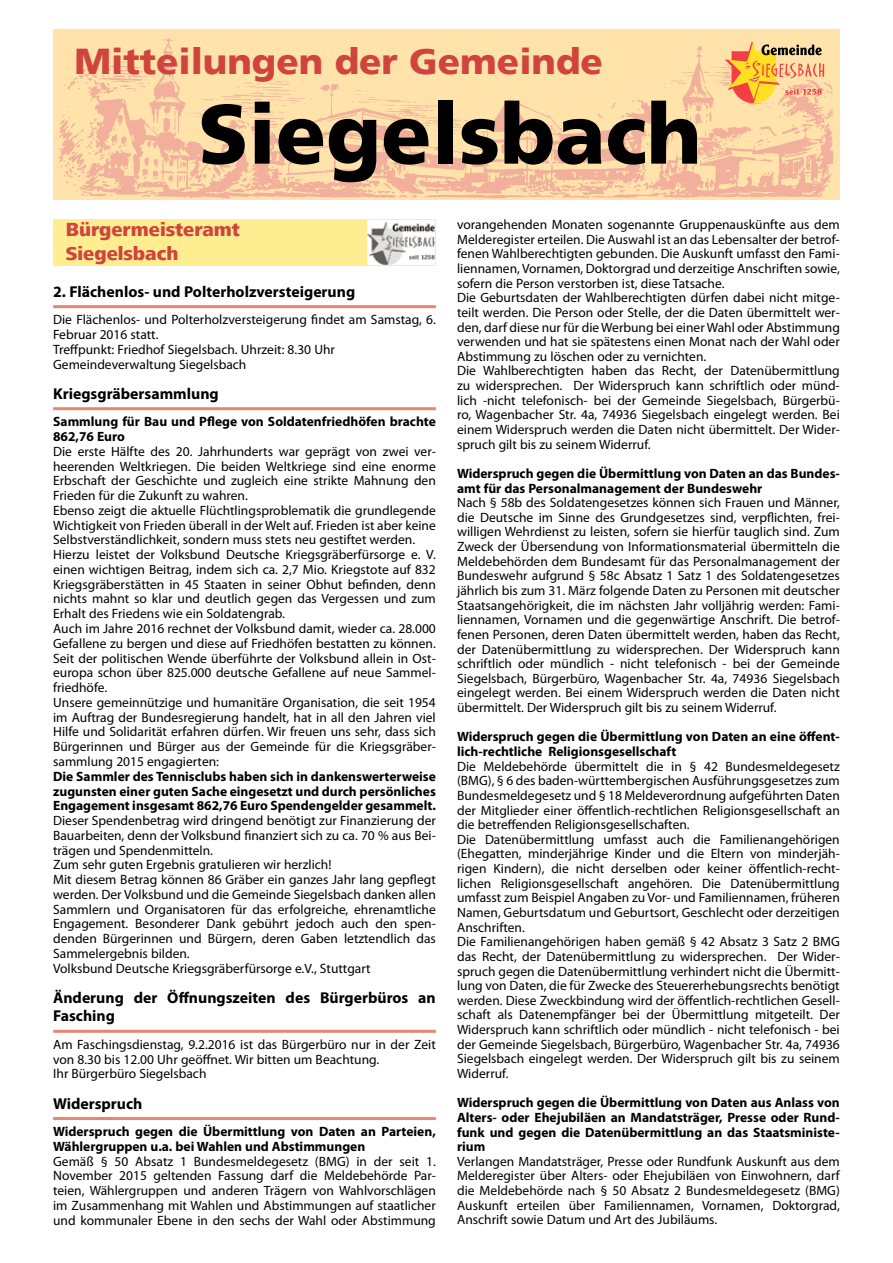
<style>
.page{position:relative;width:893px;height:1263px;background:#fff}
.page>*{position:absolute;margin:0;border:0;box-sizing:border-box;transform-origin:0 0}
.t1{font:900 84px "Frutiger LT";color:#000}
.t2{font:900 36px "Frutiger LT";color:#d0443e}
.t3{font:800 19.5px/23.4px "Frutiger Next LT";color:#d0443e}
.t4{font:700 15.75px/18.1px "Myriad Pro";color:#000}
.t5{font:13.5px/14.7px "Myriad Pro";color:#000}
.t6{font:700 13.5px/14.7px "Myriad Pro";color:#000}
</style>
<div class="page">
<hr style="left:892px;top:0;width:1px;height:51px;background:#ffed91">
<div style="left:53px;top:30px;width:787px;height:170px;background:#ffe3aa"></div>
<img style="left:59px;top:38px;width:774px;height:161px">
<svg style="left:725px;top:41px;width:99px;height:62px"></svg>
<hr style="left:53px;top:305px;width:383px;height:3px;background:#e68670">
<hr style="left:53px;top:407px;width:383px;height:3px;background:#e68670">
<hr style="left:53px;top:1030px;width:383px;height:3px;background:#e68670">
<hr style="left:53px;top:1117px;width:383px;height:3px;background:#e68670">
<div style="left:53px;top:219px;width:383px;height:47px;background:#ffed91"></div>
<img style="left:367px;top:220px;width:68px;height:45px">
<h2 class="t2" style="left:74px;top:40px;width:530px">Mitteilungen der Gemeinde</h2>
<h1 class="t1" style="left:198px;top:83px;width:505px">Siegelsbach</h1>
<h3 class="t3" style="left:66px;top:218px;width:176px">Bürgermeisteramt<br>Siegelsbach</h3>
<p class="t4" style="left:53px;top:282px;width:304px">2. Flächenlos- und Polterholzversteigerung</p>
<p class="t5" style="left:53px;top:312px;width:384px">Die Flächenlos- und Polterholzversteigerung findet am Samstag, 6.<br>Februar 2016 statt.<br>Treffpunkt: Friedhof Siegelsbach. Uhrzeit: 8.30 Uhr Gemeindeverwaltung Siegelsbach</p>
<p class="t4" style="left:53px;top:384px;width:167px">Kriegsgräbersammlung</p>
<p class="t6" style="left:53px;top:414px;width:384px">Sammlung für Bau und Pflege von Soldatenfriedhöfen brachte<br>862,76 Euro</p>
<p class="t5" style="left:53px;top:444px;width:384px">Die erste Hälfte des 20. Jahrhunderts war geprägt von zwei ver&shy;heerenden Weltkriegen. Die beiden Weltkriege sind eine enorme Erbschaft der Geschichte und zugleich eine strikte Mahnung den Frieden für die Zukunft zu wahren.<br>Ebenso zeigt die aktuelle Flüchtlingsproblematik die grundlegende Wichtigkeit von Frieden überall in der Welt auf. Frieden ist aber keine Selbstverständlichkeit, sondern muss stets neu gestiftet werden.<br>Hierzu leistet der Volksbund Deutsche Kriegsgräberfürsorge e. V. einen wichtigen Beitrag, indem sich ca. 2,7 Mio. Kriegstote auf 832<br>Kriegsgräberstätten in 45 Staaten in seiner Obhut befinden, denn nichts mahnt so klar und deutlich gegen das Vergessen und zum Erhalt des Friedens wie ein Soldatengrab.<br>Auch im Jahre 2016 rechnet der Volksbund damit, wieder ca. 28.000<br>Gefallene zu bergen und diese auf Friedhöfen bestatten zu können.<br>Seit der politischen Wende überführte der Volksbund allein in Ost&shy;europa schon über 825.000 deutsche Gefallene auf neue Sammel&shy;friedhöfe.<br>Unsere gemeinnützige und humanitäre Organisation, die seit 1954 im Auftrag der Bundesregierung handelt, hat in all den Jahren viel Hilfe und Solidarität erfahren dürfen. Wir freuen uns sehr, dass sich Bürgerinnen und Bürger aus der Gemeinde für die Kriegsgräber&shy;sammlung 2015 engagierten:</p>
<p class="t6" style="left:53px;top:768px;width:384px;text-align:justify">Die Sammler des Tennisclubs haben sich in dankenswerterweise zugunsten einer guten Sache eingesetzt und durch persönliches Engagement insgesamt 862,76 Euro Spendengelder gesammelt.</p>
<p class="t5" style="left:53px;top:813px;width:384px">Dieser Spendenbetrag wird dringend benötigt zur Finanzierung der Bauarbeiten, denn der Volksbund finanziert sich zu ca. 70 % aus Bei&shy;trägen und Spendenmitteln.<br>Zum sehr guten Ergebnis gratulieren wir herzlich!<br>Mit diesem Betrag können 86 Gräber ein ganzes Jahr lang gepflegt werden. Der Volksbund und die Gemeinde Siegelsbach danken allen Sammlern und Organisatoren für das erfolgreiche, ehrenamtliche Engagement. Besonderer Dank gebührt jedoch auch den spen&shy;denden Bürgerinnen und Bürgern, deren Gaben letztendlich das Sammelergebnis bilden.<br>Volksbund Deutsche Kriegsgräberfürsorge e.V., Stuttgart</p>
<p class="t4" style="left:53px;top:988px;width:384px">Änderung der Öffnungszeiten des Bürgerbüros an<br>Fasching</p>
<p class="t5" style="left:53px;top:1037px;width:384px">Am Faschingsdienstag, 9.2.2016 ist das Bürgerbüro nur in der Zeit von 8.30 bis 12.00 Uhr geöffnet. Wir bitten um Beachtung.<br>Ihr Bürgerbüro Siegelsbach</p>
<p class="t4" style="left:53px;top:1093px;width:91px">Widerspruch</p>
<p class="t6" style="left:53px;top:1124px;width:384px">Widerspruch gegen die Übermittlung von Daten an Parteien,<br>Wählergruppen u.a. bei Wahlen und Abstimmungen</p>
<p class="t5" style="left:53px;top:1153px;width:384px;text-align:justify">Gemäß § 50 Absatz 1 Bundesmeldegesetz (BMG) in der seit 1.<br>November 2015 geltenden Fassung darf die Meldebehörde Par&shy;teien, Wählergruppen und anderen Trägern von Wahlvorschlägen im Zusammenhang mit Wahlen und Abstimmungen auf staatlicher und kommunaler Ebene in den sechs der Wahl oder Abstimmung</p>
<p class="t5" style="left:457px;top:217px;width:384px">vorangehenden Monaten sogenannte Gruppenauskünfte aus dem Melderegister erteilen. Die Auswahl ist an das Lebensalter der betrof&shy;fenen Wahlberechtigten gebunden. Die Auskunft umfasst den Fami&shy;liennamen, Vornamen, Doktorgrad und derzeitige Anschriften sowie, sofern die Person verstorben ist, diese Tatsache.<br>Die Geburtsdaten der Wahlberechtigten dürfen dabei nicht mitge&shy;teilt werden. Die Person oder Stelle, der die Daten übermittelt wer&shy;den, darf diese nur für die Werbung bei einer Wahl oder Abstimmung verwenden und hat sie spätestens einen Monat nach der Wahl oder Abstimmung zu löschen oder zu vernichten.<br>Die Wahlberechtigten haben das Recht, der Datenübermittlung zu widersprechen. Der Widerspruch kann schriftlich oder münd&shy;lich -nicht telefonisch- bei der Gemeinde Siegelsbach, Bürgerbü&shy;ro, Wagenbacher Str. 4a, 74936 Siegelsbach eingelegt werden. Bei einem Widerspruch werden die Daten nicht übermittelt. Der Wider&shy;spruch gilt bis zu seinem Widerruf.</p>
<p class="t6" style="left:457px;top:466px;width:384px">Widerspruch gegen die Übermittlung von Daten an das Bundes&shy;amt für das Personalmanagement der Bundeswehr</p>
<p class="t5" style="left:457px;top:495px;width:384px;text-align:justify">Nach § 58b des Soldatengesetzes können sich Frauen und Männer, die Deutsche im Sinne des Grundgesetzes sind, verpflichten, frei&shy;willigen Wehrdienst zu leisten, sofern sie hierfür tauglich sind. Zum Zweck der Übersendung von Informationsmaterial übermitteln die Meldebehörden dem Bundesamt für das Personalmanagement der Bundeswehr aufgrund § 58c Absatz 1 Satz 1 des Soldatengesetzes jährlich bis zum 31. März folgende Daten zu Personen mit deutscher Staatsangehörigkeit, die im nächsten Jahr volljährig werden: Fami&shy;liennamen, Vornamen und die gegenwärtige Anschrift. Die betrof&shy;fenen Personen, deren Daten übermittelt werden, haben das Recht, der Datenübermittlung zu widersprechen. Der Widerspruch kann schriftlich oder mündlich - nicht telefonisch - bei der Gemeinde Siegelsbach, Bürgerbüro, Wagenbacher Str. 4a, 74936 Siegelsbach eingelegt werden. Bei einem Widerspruch werden die Daten nicht übermittelt. Der Widerspruch gilt bis zu seinem Widerruf.</p>
<p class="t6" style="left:457px;top:729px;width:384px">Widerspruch gegen die Übermittlung von Daten an eine öffent&shy;lich-rechtliche Religionsgesellschaft</p>
<p class="t5" style="left:457px;top:758px;width:384px">Die Meldebehörde übermittelt die in § 42 Bundesmeldegesetz (BMG), § 6 des baden-württembergischen Ausführungsgesetzes zum Bundesmeldegesetz und § 18 Meldeverordnung aufgeführten Daten der Mitglieder einer öffentlich-rechtlichen Religionsgesellschaft an die betreffenden Religionsgesellschaften.<br>Die Datenübermittlung umfasst auch die Familienangehörigen (Ehegatten, minderjährige Kinder und die Eltern von minderjäh&shy;rigen Kindern), die nicht derselben oder keiner öffentlich-recht&shy;lichen Religionsgesellschaft angehören. Die Datenübermittlung umfasst zum Beispiel Angaben zu Vor- und Familiennamen, früheren Namen, Geburtsdatum und Geburtsort, Geschlecht oder derzeitigen Anschriften.<br>Die Familienangehörigen haben gemäß § 42 Absatz 3 Satz 2 BMG das Recht, der Datenübermittlung zu widersprechen. Der Wider&shy;spruch gegen die Datenübermittlung verhindert nicht die Übermitt&shy;lung von Daten, die für Zwecke des Steuererhebungsrechts benötigt werden. Diese Zweckbindung wird der öffentlich-rechtlichen Gesell&shy;schaft als Datenempfänger bei der Übermittlung mitgeteilt. Der Widerspruch kann schriftlich oder mündlich - nicht telefonisch - bei der Gemeinde Siegelsbach, Bürgerbüro, Wagenbacher Str. 4a, 74936<br>Siegelsbach eingelegt werden. Der Widerspruch gilt bis zu seinem Widerruf.</p>
<p class="t6" style="left:457px;top:1095px;width:384px;text-align:justify">Widerspruch gegen die Übermittlung von Daten aus Anlass von Alters- oder Ehejubiläen an Mandatsträger, Presse oder Rund&shy;funk und gegen die Datenübermittlung an das Staatsministe&shy;rium</p>
<p class="t5" style="left:457px;top:1154px;width:384px;text-align:justify">Verlangen Mandatsträger, Presse oder Rundfunk Auskunft aus dem Melderegister über Alters- oder Ehejubiläen von Einwohnern, darf die Meldebehörde nach § 50 Absatz 2 Bundesmeldegesetz (BMG)<br>Auskunft erteilen über Familiennamen, Vornamen, Doktorgrad, Anschrift sowie Datum und Art des Jubiläums.</p>
</div>
